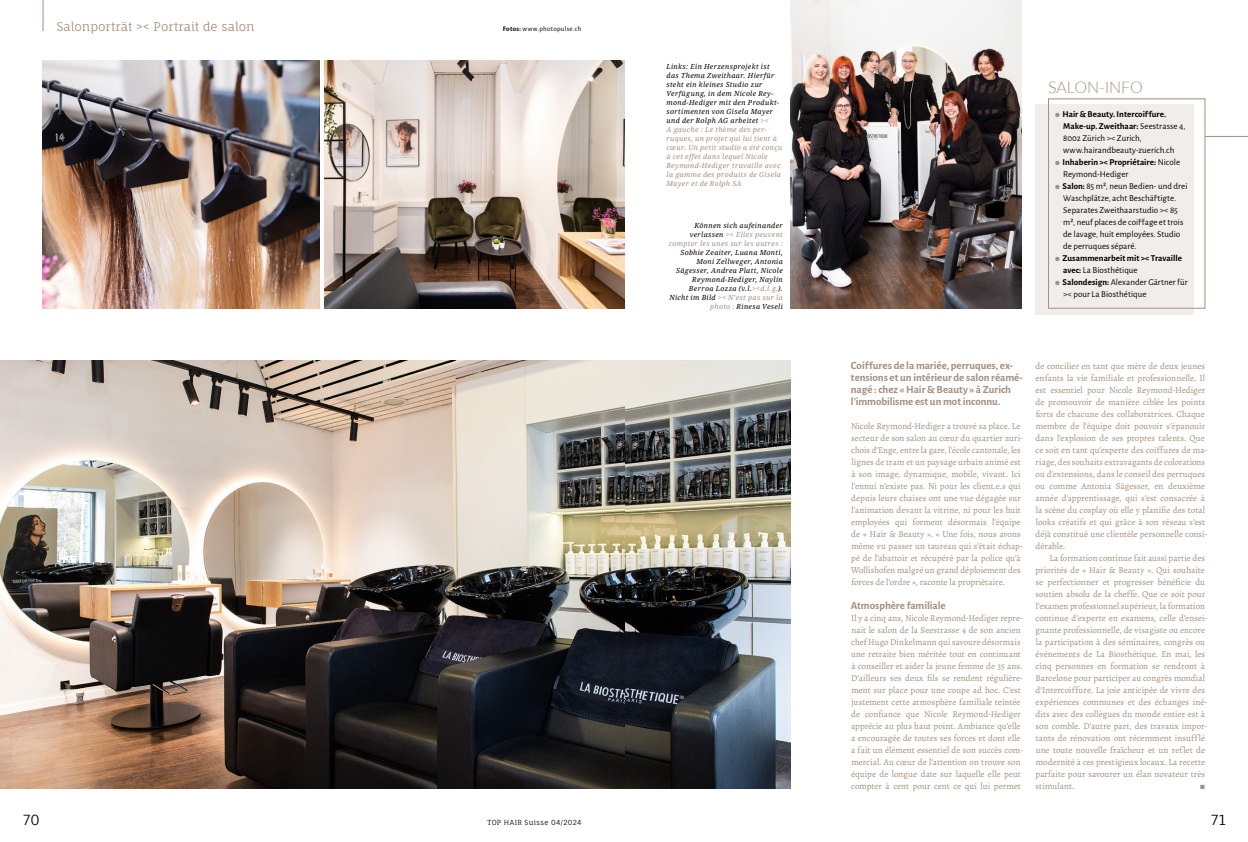
<style>
.page{position:relative;width:1248px;height:842px;background:#fff}
.page>*{position:absolute;margin:0;border:0;box-sizing:border-box;transform-origin:0 0}
.t1{font:300 16px "Lato";letter-spacing:-.005em;color:#a38f7f}
.t2{font:14px "Fauna One";color:#000}
.t3{font:12px "Fauna One";letter-spacing:-.005em;color:#a38f7f}
.t4{font:700 11px/12px "Alegreya Sans";letter-spacing:-.005em;color:#a38f7f}
.t5{font:9px/12px "Alegreya";letter-spacing:.005em;color:#a38f7f}
.t6{font:9px/12px "Alegreya Sans";letter-spacing:.005em;color:#000}
.t7{font:italic 7px/9px "Droid Serif";letter-spacing:.05em;color:#a38f7f;text-align:right}
.t8{font:italic 7px/9px "Droid Serif";letter-spacing:.05em;color:#000;text-align:right}
.t9{font:7px "Alegreya Sans";letter-spacing:.04em;color:#000}
.t10{font:7px "Fauna One";letter-spacing:.05em;color:#000}
.s1{font-weight:700}
.s2{color:#000}
.s3{color:#a38f7f}
</style>
<div class="page">
<img style="left:43px;top:61px;width:276px;height:248px">
<img style="left:325px;top:61px;width:299px;height:248px">
<img style="left:0;top:361px;width:790px;height:428px">
<img style="left:790px;top:0;width:230px;height:309px">
<hr style="left:1204px;top:136px;width:43px;height:1px;background:#a38f7f">
<div style="left:1035px;top:105px;width:158px;height:210px;background:#f1edeb"></div>
<div style="left:1047px;top:98px;width:158px;height:211px;border:1px solid #a38f7f"></div>
<hr style="left:43px;top:0;width:1px;height:31px;background:#a38f7f">
<h3 class="t3" style="left:57px;top:19px;width:199px">Salonporträt &gt;&lt; Portrait de salon</h3>
<p class="t9" style="left:503px;top:24px;width:80px"><span class="s1">Fotos:</span> www.photopulse.ch</p>
<p class="t7" style="left:666px;top:62px;width:117px;text-align:left"><span class="s2">Links: Ein Herzensprojekt ist das Thema Zweithaar. Hierfür steht ein kleines Studio zur<br>Verfügung, in dem Nicole Rey&shy;mond-Hediger mit den Produkt&shy;sortimenten von Gisela Mayer und der Rolph AG arbeitet</span> &gt;&lt;<br>A gauche : Le thème des per&shy;ruques, un projet qui lui tient à cæur. Un petit studio a été conçu à cet effet dans lequel Nicole<br>Reymond-Hediger travaille avec la gamme des produits de Gisela<br>Mayer et de Rolph SA</p>
<p class="t7" style="left:668px;top:221px;width:116px"><span class="s2">Können sich aufeinander verlassen</span> &gt;&lt; Elles peuvent compter les unes sur les autres :</p>
<p class="t8" style="left:669px;top:248px;width:115px">Sobhie Zeaiter, Luana Monti,<br>Moni Zellweger, Antonia<br>Sägesser, Andrea Platt, Nicole<br>Reymond-Hediger, Naylin<br>Berroa Lozza (v.l.<span class="s3">&gt;&lt;d.l.g.</span>).<br>Nicht im Bild <span class="s3">&gt;&lt; N’est pas sur la photo :</span> Rinesa Veseli</p>
<h1 class="t1" style="left:1047px;top:78px;width:96px">SALON-INFO</h1>
<p class="t6" style="left:1062px;top:107px;width:126px"><span class="s1">Hair &amp; Beauty. Intercoiffure.<br>Make-up. Zweithaar:</span> Seestrasse 4,<br>8002 Zürich &gt;&lt; Zurich, www.hairandbeauty-zuerich.ch<br><span class="s1">Inhaberin &gt;&lt; Propriétaire:</span> Nicole<br>Reymond-Hediger<br><span class="s1">Salon:</span> 85 m², neun Bedien- und drei<br>Waschplätze, acht Beschäftigte.<br>Separates Zweithaarstudio &gt;&lt; 85 m², neuf places de coiffage et trois de lavage, huit employées. Studio de perruques séparé.</p>
<p class="t6" style="left:1062px;top:251px;width:127px"><span class="s1">Zusammenarbeit mit &gt;&lt; Travaille avec:</span> La Biosthétique<br><span class="s1">Salondesign:</span> Alexander Gärtner für &gt;&lt; pour La Biosthétique</p>
<p class="t4" style="left:850px;top:358px;width:173px">Coiffures de la mariée, perruques, ex&shy;tensions et un intérieur de salon réamé&shy;nagé : chez « Hair &amp; Beauty » à Zurich l’immobilisme est un mot inconnu.</p>
<p class="t5" style="left:851px;top:420px;width:173px">Nicole Reymond-Hediger a trouvé sa place. Le secteur de son salon au cœur du quartier zuri&shy;chois d’Enge, entre la gare, l’école cantonale, les lignes de tram et un paysage urbain animé est à son image, dynamique, mobile, vivant. Ici l’ennui n’existe pas. Ni pour les client.e.s qui depuis leurs chaises ont une vue dégagée sur l’animation devant la vitrine, ni pour les huit employées qui forment désormais l’équipe de « Hair &amp; Beauty ». « Une fois, nous avons même vu passer un taureau qui s’était échap&shy;pé de l’abattoir et récupéré par la police qu’à Wollishofen malgré un grand déploiement des forces de l’ordre », raconte la propriétaire.</p>
<p class="t4" style="left:850px;top:598px;width:96px">Atmosphère familiale</p>
<p class="t5" style="left:851px;top:612px;width:173px">Il y a cinq ans, Nicole Reymond-Hediger repre&shy;nait le salon de la Seestrasse 4 de son ancien chef Hugo Dinkelmann qui savoure désormais une retraite bien méritée tout en continuant à conseiller et aider la jeune femme de 35 ans.<br>D’ailleurs ses deux fils se rendent régulière&shy;ment sur place pour une coupe ad hoc. C’est justement cette atmosphère familiale teintée de confiance que Nicole Reymond-Hediger apprécie au plus haut point. Ambiance qu’elle a encouragée de toutes ses forces et dont elle a fait un élément essentiel de son succès com&shy;mercial. Au cœur de l’attention on trouve son équipe de longue date sur laquelle elle peut compter à cent pour cent ce qui lui permet</p>
<p class="t5" style="left:1035px;top:360px;width:173px">de concilier en tant que mère de deux jeunes enfants la vie familiale et professionnelle. Il est essentiel pour Nicole Reymond-Hediger de promouvoir de manière ciblée les points forts de chacune des collaboratrices. Chaque membre de l’équipe doit pouvoir s’épanouir dans l’explosion de ses propres talents. Que ce soit en tant qu’experte des coiffures de ma&shy;riage, des souhaits extravagants de colorations ou d’extensions, dans le conseil des perruques ou comme Antonia Sägesser, en deuxième année d’apprentissage, qui s’est consacrée à la scène du cosplay où elle y planifie des total looks créatifs et qui grâce à son réseau s’est déjà constitué une clientèle personnelle consi&shy;dérable.</p>
<p class="t5" style="left:1035px;top:552px;width:173px;text-indent:14px">La formation continue fait aussi partie des priorités de « Hair &amp; Beauty ». Qui souhaite se perfectionner et progresser bénéficie du soutien absolu de la cheffe. Que ce soit pour l’examen professionnel supérieur, la formation continue d’experte en examens, celle d’ensei&shy;gnante professionnelle, de visagiste ou encore la participation à des séminaires, congrès ou événements de La Biosthétique. En mai, les cinq personnes en formation se rendront à Barcelone pour participer au congrès mondial d’Intercoiffure. La joie anticipée de vivre des expériences communes et des échanges iné&shy;dits avec des collègues du monde entier est à son comble. D’autre part, des travaux impor&shy;tants de rénovation ont récemment insufflé une toute nouvelle fraîcheur et un reflet de modernité à ces prestigieux locaux. La recette parfaite pour savourer un élan novateur très stimulant.</p>
<h2 class="t2" style="left:23px;top:811px;width:18px">70</h2>
<p class="t10" style="left:487px;top:818px;width:96px">TOP HAIR Suisse 04/2024</p>
<h2 class="t2" style="left:1210px;top:811px;width:16px">71</h2>
</div>
